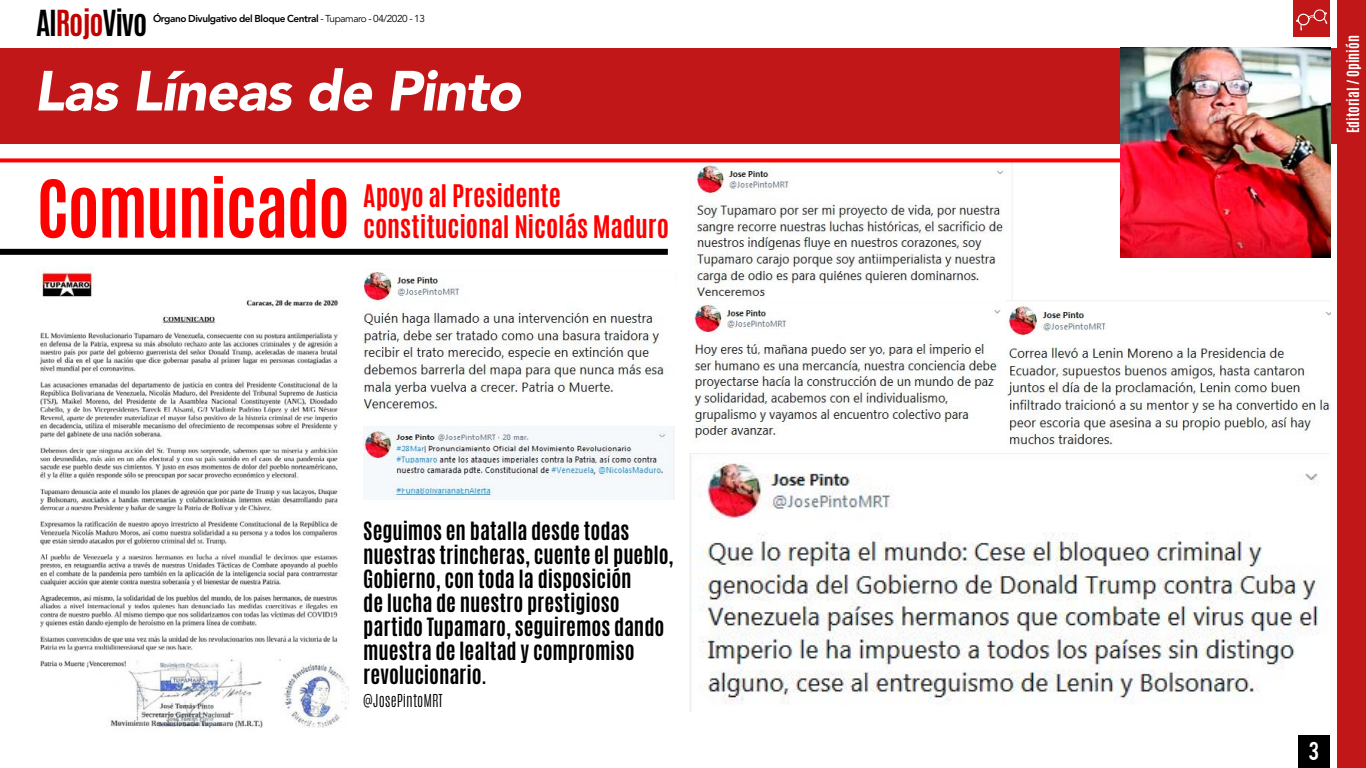
<style>
.page{position:relative;width:1366px;height:768px;background:#fff}
.page>*{position:absolute;margin:0;border:0;box-sizing:border-box;transform-origin:0 0}
.t1{font:700 67.5px "Antonio";letter-spacing:-.025em;color:#f00}
.t2{font:italic 900 56px "Avenir LT Std";letter-spacing:-.02em;color:#fff}
.t3{font:700 30px "Antonio";letter-spacing:-.04em;color:#000}
.t4{font:700 26px/31px "Antonio";letter-spacing:-.005em;color:#f00}
.t5{font:700 21px/24px "Antonio";letter-spacing:-.005em;color:#000}
.t6{font:20px "Bebas";color:#fff}
.t7{font:300 14.9px "Antonio";color:#000}
.t8{font:700 14px "Antonio";color:#fff}
.t9{font:800 10px "Avenir LT Std";letter-spacing:-.04em;color:#000}
.s1{color:#c10000}
.s2{font-weight:400}
</style>
<div class="page">
<img style="left:694px;top:164px;width:319px;height:136px">
<svg style="left:0;top:158px;width:1120px;height:4px;background:#ff1b1b"></svg>
<div style="left:0;top:48px;width:1366px;height:95px;background:#c11718"></div>
<img style="left:1120px;top:48px;width:210px;height:209px">
<img style="left:37px;top:269px;width:312px;height:460px">
<img style="left:363px;top:426px;width:311px;height:73px">
<img style="left:363px;top:272px;width:302px;height:139px">
<img style="left:1006px;top:305px;width:325px;height:141px">
<img style="left:694px;top:305px;width:307px;height:135px">
<img style="left:690px;top:453px;width:640px;height:258px">
<div style="left:0;top:249px;width:668px;height:6px;background:#000"></div>
<div style="left:1298px;top:736px;width:32px;height:32px;background:#000"></div>
<div style="left:1338px;top:0;width:28px;height:768px;background:#c11718"></div>
<div style="left:1293px;top:0;width:37px;height:37px;background:#c11718"></div>
<svg style="left:1296px;top:9px;width:31px;height:22px"></svg>
<h3 class="t3" style="left:36px;top:1px;width:113px">Al<span class="s1">Rojo</span>Vivo</h3>
<p class="t9" style="left:153px;top:13px;width:273px">Órgano Divulgativo del Bloque Central <span class="s2">- Tupamaro - 04/2020 - 13</span></p>
<h2 class="t2" style="left:34px;top:57px;width:488px">Las Líneas de Pinto</h2>
<h1 class="t1" style="left:37px;top:158px;width:315px">Comunicado</h1>
<p class="t4" style="left:363px;top:181px;width:307px">Apoyo al Presidente constitucional Nicolás Maduro</p>
<p class="t5" style="left:363px;top:519px;width:312px">Seguimos en batalla desde todas nuestras trincheras, cuente el pueblo,<br>Gobierno, con toda la disposición<br>de lucha de nuestro prestigioso partido Tupamaro, seguiremos dando muestra de lealtad y compromiso revolucionario.</p>
<p class="t7" style="left:363px;top:690px;width:81px">@JosePintoMRT</p>
<p class="t8" style="left:1343px;top:133px;width:100px;rotate:-90deg">Editorial / Opinión</p>
<p class="t6" style="left:1308px;top:737px;width:12px">3</p>
</div>
